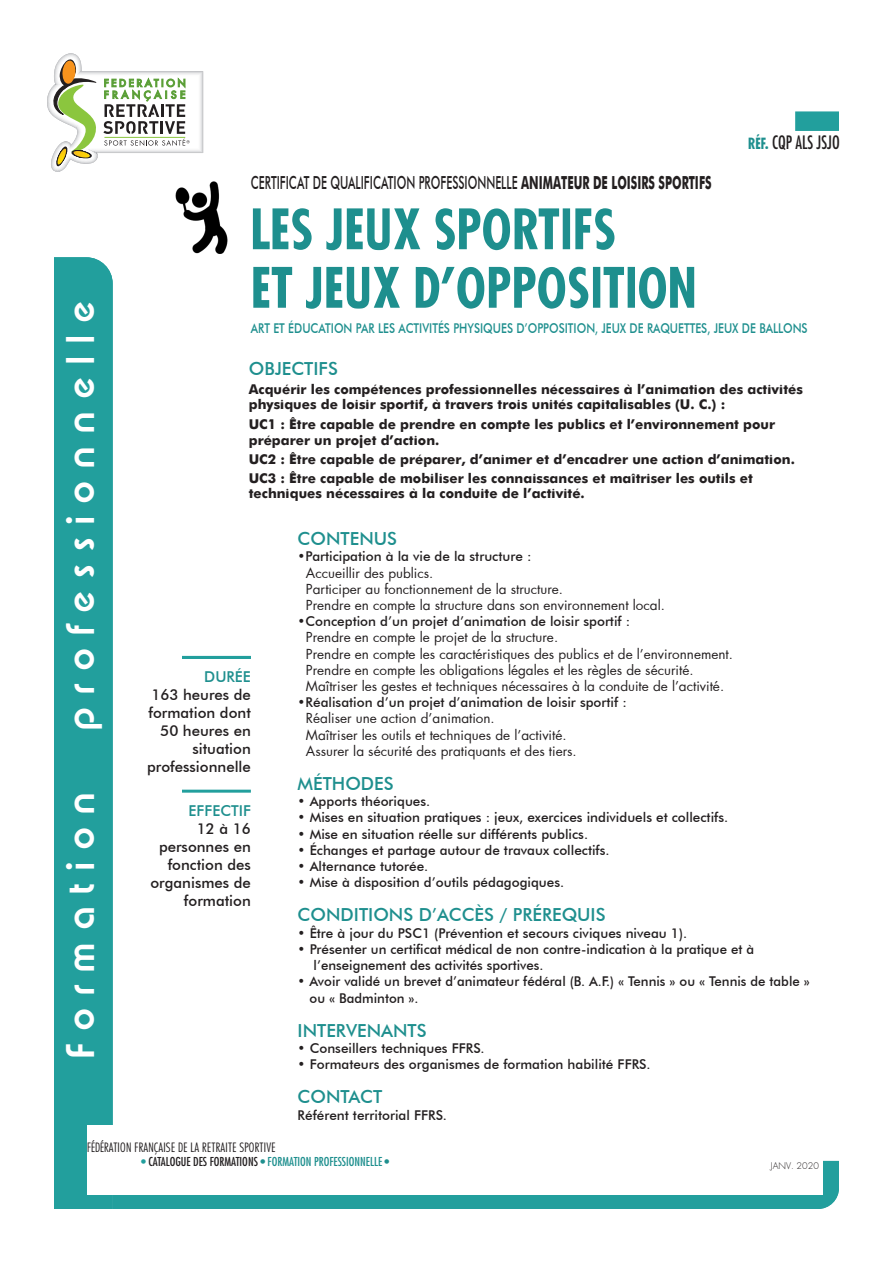
<style>
.page{position:relative;width:893px;height:1263px;background:#fff}
.page>*{position:absolute;margin:0;border:0;box-sizing:border-box;transform-origin:0 0}
.t1{font:700 condensed 54px "Futura";color:#1e8f8e;scale:.96 1}
.t2{font:600 39px "Expressa";letter-spacing:.35em;color:#fff}
.t3{font:500 18px "Futura BT";color:#1e8f8e}
.t4{font:500 18px "Futura BT";color:#231f20;scale:.62 1}
.t5{font:condensed 18px "Futura";color:#231f20;scale:.9 1}
.t6{font:500 15px/18px "Futura BT";color:#231f20;text-align:right}
.t7{font:500 15px "Futura BT";color:#1e8f8e}
.t8{font:500 13.5px "Futura BT";color:#231f20}
.t9{font:13.5px "Futura";color:#231f20}
.t10{font:700 13.5px/15px "Futura";color:#231f20}
.t11{font:500 13.5px "Futura BT";color:#1e8f8e;scale:.82 1}
.t12{font:300 13.5px "Futura Condensed BQ";letter-spacing:.02em;color:#231f20}
.t13{font:condensed 12px "Futura";color:#1e8f8e}
.t14{font:500 12px "Futura BT";color:#229f9d}
.t15{font:300 9px "Futura";color:#231f20}
.s1{font-weight:700;font-size:15px;color:#1e8f8e}
.s2{font-family:"Futura";font-weight:700}
.s3{color:#229f9d}
.s4{color:#231f20}
.s5{font-family:"Futura Condensed BQ";font-weight:300}
</style>
<div class="page">
<div style="left:795px;top:111px;width:44px;height:20px;background:#229f9d"></div>
<div style="left:54px;top:257px;width:59px;height:952px;background:#229f9d"></div>
<div style="left:113px;top:1161px;width:726px;height:48px;background:#229f9d"></div>
<div style="left:87px;top:1125px;width:736px;height:70px;background:#fff"></div>
<hr style="left:182px;top:656px;width:69px;height:3px;background:#229f9d">
<hr style="left:182px;top:790px;width:69px;height:3px;background:#229f9d">
<svg style="left:47px;top:53px;width:156px;height:119px"></svg>
<hr style="left:104px;top:137px;width:81px;height:1px;background:#8bc63e">
<img style="left:175px;top:182px;width:53px;height:72px">
<p class="t2" style="left:57px;top:730px;width:429px;rotate:-90deg">professionnelle</p>
<p class="t2" style="left:57px;top:1058px;width:266px;rotate:-90deg">Formation</p>
<p class="t5" style="left:748px;top:131px;width:103px"><span class="s1">RÉF.</span> CQP ALS JSJO</p>
<p class="t4" style="left:251px;top:172px;width:744px">CERTIFICAT DE QUALIFICATION PROFESSIONNELLE <span class="s2">ANIMATEUR DE LOISIRS SPORTIFS</span></p>
<p class="t1" style="left:251px;top:194px;width:382px">LES JEUX SPORTIFS</p>
<p class="t1" style="left:251px;top:253px;width:467px">ET JEUX D’OPPOSITION</p>
<p class="t11" style="left:251px;top:320px;width:680px">ART ET ÉDUCATION PAR LES ACTIVITÉS PHYSIQUES D’OPPOSITION, JEUX DE RAQUETTES, JEUX DE BALLONS</p>
<p class="t3" style="left:249px;top:358px;width:91px">OBJECTIFS</p>
<p class="t10" style="left:249px;top:381px;width:556px">Acquérir les compétences professionnelles nécessaires à l’animation des activités physiques de loisir sportif, à travers trois unités capitalisables (U. C.) :</p>
<p class="t10" style="left:249px;top:415px;width:528px;line-height:16.2px">UC1 : Être capable de prendre en compte les publics et l’environnement pour préparer un projet d’action.</p>
<p class="t10" style="left:249px;top:451px;width:548px">UC2 : Être capable de préparer, d’animer et d’encadrer une action d’animation.</p>
<p class="t10" style="left:249px;top:470px;width:506px">UC3 : Être capable de mobiliser les connaissances et maîtriser les outils et techniques nécessaires à la conduite de l’activité.</p>
<p class="t7" style="left:204px;top:667px;width:48px">DURÉE</p>
<p class="t6" style="left:149px;top:685px;width:104px">163 heures de formation dont<br>50 heures en situation</p>
<p class="t6" style="left:147px;top:757px;width:105px">professionnelle</p>
<p class="t7" style="left:189px;top:801px;width:64px">EFFECTIF</p>
<p class="t6" style="left:150px;top:819px;width:102px">12 à 16 personnes en fonction des organismes de formation</p>
<p class="t3" style="left:298px;top:528px;width:101px">CONTENUS</p>
<p class="t8" style="left:298px;top:548px;width:235px">•Participation à la vie de la structure :</p>
<p class="t9" style="left:306px;top:563px;width:129px">Accueillir des publics.</p>
<p class="t9" style="left:306px;top:580px;width:259px">Participer au fonctionnement de la structure.</p>
<p class="t9" style="left:306px;top:596px;width:360px">Prendre en compte la structure dans son environnement local.</p>
<p class="t8" style="left:298px;top:613px;width:334px">•Conception d’un projet d’animation de loisir sportif :</p>
<p class="t9" style="left:306px;top:628px;width:254px">Prendre en compte le projet de la structure.</p>
<p class="t9" style="left:306px;top:644px;width:429px">Prendre en compte les caractéristiques des publics et de l’environnement.</p>
<p class="t9" style="left:306px;top:661px;width:389px">Prendre en compte les obligations légales et les règles de sécurité.</p>
<p class="t9" style="left:306px;top:677px;width:420px">Maîtriser les gestes et techniques nécessaires à la conduite de l’activité.</p>
<p class="t8" style="left:298px;top:694px;width:331px">•Réalisation d’un projet d’animation de loisir sportif :</p>
<p class="t9" style="left:306px;top:709px;width:190px">Réaliser une action d’animation.</p>
<p class="t9" style="left:306px;top:725px;width:262px">Maîtriser les outils et techniques de l’activité.</p>
<p class="t9" style="left:306px;top:742px;width:272px">Assurer la sécurité des pratiquants et des tiers.</p>
<p class="t3" style="left:298px;top:773px;width:98px">MÉTHODES</p>
<p class="t8" style="left:298px;top:793px;width:134px">• Apports théoriques.</p>
<p class="t8" style="left:298px;top:809px;width:432px">• Mises en situation pratiques : jeux, exercices individuels et collectifs.</p>
<p class="t8" style="left:298px;top:826px;width:292px">• Mise en situation réelle sur différents publics.</p>
<p class="t8" style="left:298px;top:842px;width:313px">• Échanges et partage autour de travaux collectifs.</p>
<p class="t8" style="left:298px;top:858px;width:132px">• Alternance tutorée.</p>
<p class="t8" style="left:298px;top:874px;width:268px">• Mise à disposition d’outils pédagogiques.</p>
<p class="t3" style="left:298px;top:904px;width:309px">CONDITIONS D’ACCÈS / PRÉREQUIS</p>
<p class="t8" style="left:298px;top:925px;width:391px">• Être à jour du PSC1 (Prévention et secours civiques niveau 1).</p>
<p class="t8" style="left:298px;top:941px;width:458px">• Présenter un certificat médical de non contre-indication à la pratique et à</p>
<p class="t8" style="left:314px;top:957px;width:231px">l’enseignement des activités sportives.</p>
<p class="t8" style="left:298px;top:973px;width:514px">• Avoir validé un brevet d’animateur fédéral (B. A.F.) « Tennis » ou « Tennis de table »</p>
<p class="t8" style="left:310px;top:989px;width:110px">ou « Badminton ».</p>
<p class="t3" style="left:298px;top:1019px;width:130px">INTERVENANTS</p>
<p class="t8" style="left:298px;top:1040px;width:189px">• Conseillers techniques FFRS.</p>
<p class="t8" style="left:298px;top:1056px;width:354px">• Formateurs des organismes de formation habilité FFRS.</p>
<p class="t3" style="left:298px;top:1086px;width:86px">CONTACT</p>
<p class="t8" style="left:298px;top:1106px;width:151px">Référent territorial FFRS.</p>
<p class="t12" style="left:87px;top:1139px;width:190px">FÉDÉRATION FRANÇAISE DE LA RETRAITE SPORTIVE</p>
<p class="t13" style="left:141px;top:1154px;width:250px"><span class="s3">•</span> <span class="s4">CATALOGUE DES FORMATIONS</span> • FORMATION PROFESSIONNELLE •</p>
<p class="t14" style="left:157px;top:1155px;width:335px"><span class="s4">ATALOGUE FORMATI N</span> <span class="s5">•</span> FO MATION PROFESSIONNELLE <span class="s5">•</span></p>
<p class="t15" style="left:774px;top:1158px;width:46px">DÉC. 2018</p>
<p class="t15" style="left:771px;top:1160px;width:50px">JANV. 2020</p>
</div>
